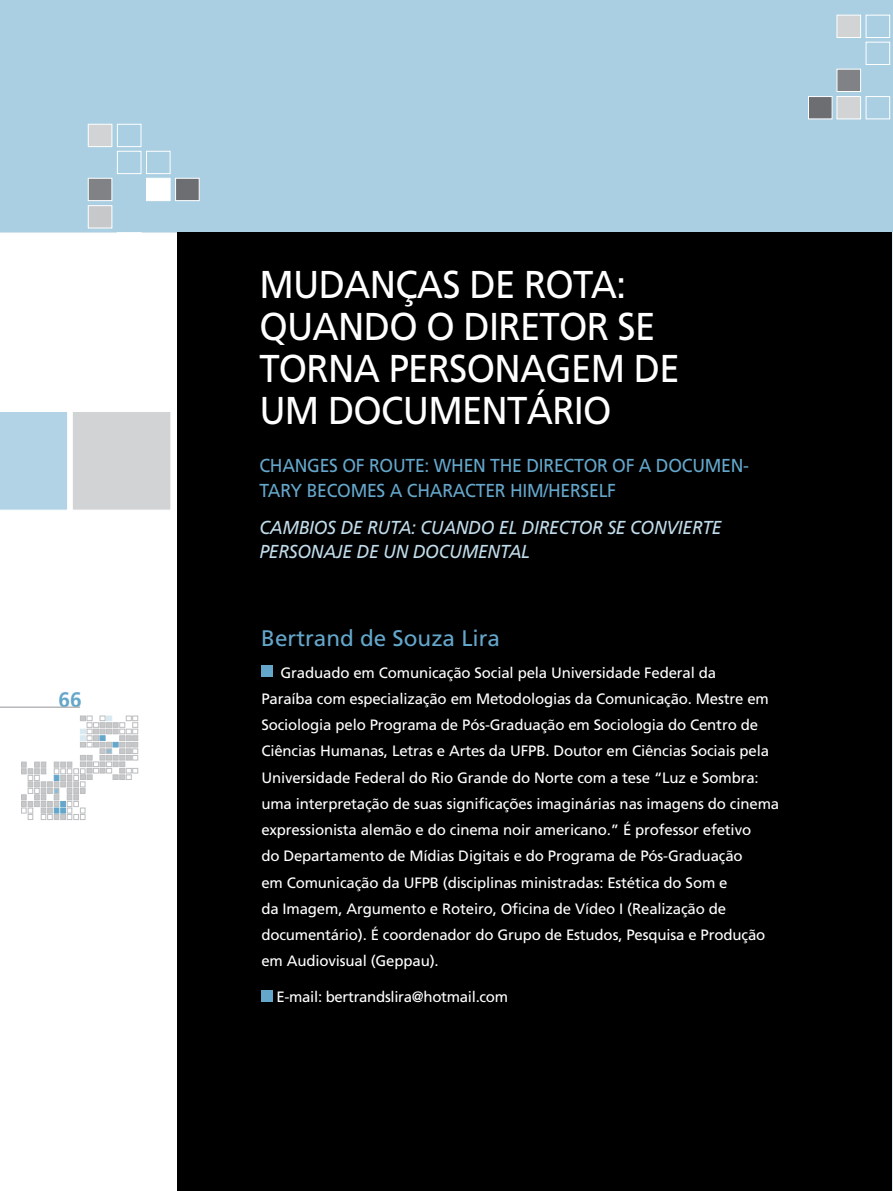
<style>
.page{position:relative;width:893px;height:1191px;background:#fff}
.page>*{position:absolute;margin:0;border:0;box-sizing:border-box;transform-origin:0 0}
.t1{font:38.85px "Frutiger";color:#fff;scale:.94 1}
.t2{font:22.5px "Frutiger";color:#64a7cb}
.t3{font:700 21px "Frutiger";color:#64a7cb}
.t4{font:18.75px "Frutiger";color:#64a7cb;scale:.94 1}
.t5{font:italic 18.75px/24.5px "Frutiger";letter-spacing:-.015em;color:#c1dcea;scale:.94 1}
.t6{font:15px/26.2px "Frutiger";letter-spacing:-.01em;color:#fff}
</style>
<div class="page">
<svg style="left:21px;top:716px;width:117px;height:103px"></svg>
<hr style="left:0;top:707px;width:80px;height:1px;background:#b1b4b6">
<div style="left:0;top:0;width:893px;height:232px;background:#aacfe2"></div>
<div style="left:88px;top:178px;width:24px;height:23px;background:#808285;border:1px solid #fff"></div>
<div style="left:146px;top:178px;width:24px;height:23px;background:#fff"></div>
<div style="left:175px;top:178px;width:24px;height:23px;background:#6d6e71;border:1px solid #fff"></div>
<div style="left:117px;top:151px;width:24px;height:23px;border:1px solid #fff"></div>
<div style="left:146px;top:151px;width:24px;height:23px;border:1px solid #fff"></div>
<div style="left:88px;top:124px;width:24px;height:23px;background:#d1d3d4;border:1px solid #fff"></div>
<div style="left:117px;top:124px;width:24px;height:23px;border:1px solid #fff"></div>
<div style="left:88px;top:205px;width:24px;height:23px;background:#c7c8ca;border:1px solid #fff"></div>
<div style="left:837px;top:69px;width:24px;height:23px;background:#808285;border:1px solid #fff"></div>
<div style="left:866px;top:42px;width:24px;height:23px;border:1px solid #fff"></div>
<div style="left:837px;top:15px;width:24px;height:23px;background:#d1d3d4;border:1px solid #fff"></div>
<div style="left:866px;top:15px;width:24px;height:23px;border:1px solid #fff"></div>
<div style="left:837px;top:96px;width:24px;height:23px;background:#d1d3d4;border:1px solid #fff"></div>
<div style="left:866px;top:96px;width:24px;height:23px;border:1px solid #fff"></div>
<div style="left:808px;top:96px;width:24px;height:23px;background:#6d6e71;border:1px solid #fff"></div>
<div style="left:177px;top:232px;width:716px;height:959px;background:#000"></div>
<hr style="left:892px;top:232px;width:1px;height:959px;background:#e0edf5">
<div style="left:72px;top:411px;width:99px;height:99px;background:#d1d3d4;border:1px solid #fff"></div>
<div style="left:0;top:412px;width:67px;height:98px;background:#b2d3e5"></div>
<div style="left:261px;top:665px;width:12px;height:12px;background:#64a7cb"></div>
<div style="left:261px;top:989px;width:12px;height:12px;background:#64a7cb"></div>
<h3 class="t3" style="left:58px;top:687px;width:25px">66</h3>
<h1 class="t1" style="left:259px;top:262px;width:28px">MUDANÇAS</h1>
<h1 class="t1" style="left:469px;top:262px;width:83px">DE ROTA</h1>
<h1 class="t1" style="left:616px;top:262px;width:12px">:</h1>
<h1 class="t1" style="left:259px;top:304px;width:58px">QUANDO</h1>
<h1 class="t1" style="left:426px;top:304px;width:62px">O DIRETOR</h1>
<h1 class="t1" style="left:618px;top:304px;width:19px">SE</h1>
<h1 class="t1" style="left:259px;top:346px;width:27px">TORNA</h1>
<h1 class="t1" style="left:389px;top:346px;width:47px">PERSONAGEM</h1>
<h1 class="t1" style="left:634px;top:346px;width:23px">DE</h1>
<h1 class="t1" style="left:259px;top:387px;width:99px">UM DOCUMENTÁRIO</h1>
<p class="t4" style="left:259px;top:455px;width:13px">CHANGES</p>
<p class="t4" style="left:342px;top:455px;width:41px">OF ROUTE</p>
<p class="t4" style="left:425px;top:455px;width:41px">: WHEN</p>
<p class="t4" style="left:490px;top:455px;width:12px">THE</p>
<p class="t4" style="left:526px;top:455px;width:12px">DIRECTOR</p>
<p class="t4" style="left:612px;top:455px;width:61px">OF ADOCUMEN</p>
<p class="t4" style="left:743px;top:455px;width:8px">-</p>
<p class="t4" style="left:259px;top:479px;width:75px">TARY BECOMES</p>
<p class="t4" style="left:390px;top:479px;width:31px">A CHARACTER</p>
<p class="t4" style="left:510px;top:479px;width:52px">HIM/HERSELF</p>
<p class="t5" style="left:259px;top:515px;width:493px">CAMBIOS DE RUTA: CUANDO EL DIRECTOR SE CONVIERTE<br>PERSONAJE DE UN DOCUMENTAL</p>
<h2 class="t2" style="left:261px;top:624px;width:240px">Bertrand de Souza Lira</h2>
<p class="t6" style="left:261px;top:659px;width:519px;text-indent:19px">Graduado em Comunicação Social pela U niversidade Federal da<br>Paraíba com especialização em Metodologias da Comunicação. Mestre em Sociologia pelo Programa de Pós-Graduação em Sociologia do Centro de Ciências H umanas, Letras e Artes da UFPB. Doutor em Ciências Sociais pela U niversidade Federal do Rio Grande do Norte com a tese “Luz e Sombra: uma interpretação de suas significações imaginárias nas imagens do cinema expressionista alemão e do cinema noir americano.” É professor efetivo<br>do Departamento de M ídias Digitais e do Programa de Pós-Graduação<br>em Comunicação da UFPB (disciplinas ministradas: Estética do Som e<br>da I magem, Argumento e Roteiro, Oficina de Vídeo I (Realização de documentário). É coordenador do Grupo de Estudos, Pesquisa e Produção em Audiovisual (Geppau).</p>
<p class="t6" style="left:276px;top:984px;width:233px">E-mail: bertrandslira@hotmail.com</p>
</div>
